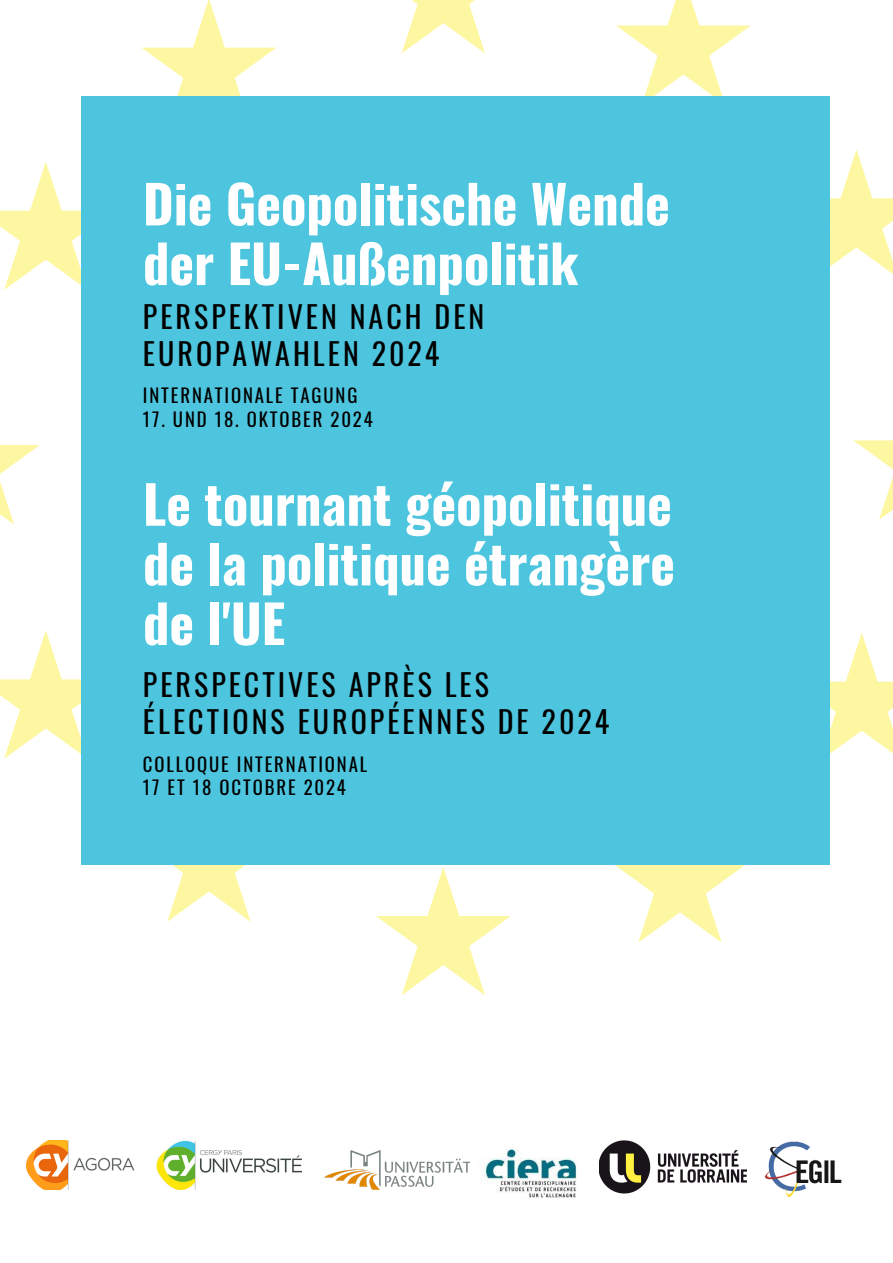
<style>
.page{position:relative;width:893px;height:1263px;background:#fff}
.page>*{position:absolute;margin:0;border:0;box-sizing:border-box;transform-origin:0 0}
.t1{font:700 52.5px/59.6px "Oswald";color:#fff;text-align:justify}
.t2{font:30px/37.1px "Oswald";letter-spacing:.1em;color:#000}
.t3{font:18.75px "Oswald";letter-spacing:.1em;color:#000}
</style>
<div class="page">
<svg style="left:402px;top:0;width:83px;height:53px"></svg>
<svg style="left:853px;top:440px;width:40px;height:80px"></svg>
<svg style="left:829px;top:633px;width:64px;height:128px"></svg>
<svg style="left:612px;top:864px;width:135px;height:79px"></svg>
<svg style="left:141px;top:864px;width:135px;height:58px"></svg>
<svg style="left:0;top:631px;width:81px;height:128px"></svg>
<svg style="left:0;top:445px;width:40px;height:79px"></svg>
<svg style="left:0;top:162px;width:81px;height:128px"></svg>
<svg style="left:141px;top:0;width:135px;height:96px"></svg>
<svg style="left:616px;top:0;width:135px;height:96px"></svg>
<svg style="left:829px;top:149px;width:64px;height:129px"></svg>
<svg style="left:376px;top:867px;width:135px;height:128px"></svg>
<div style="left:81px;top:96px;width:748px;height:768px;background:#4dc5de"></div>
<img style="left:599px;top:1141px;width:147px;height:52px">
<img style="left:156px;top:1140px;width:145px;height:49px">
<img style="left:764px;top:1141px;width:78px;height:57px">
<img style="left:325px;top:1151px;width:144px;height:39px">
<img style="left:483px;top:1149px;width:94px;height:49px">
<img style="left:26px;top:1140px;width:109px;height:49px">
<p class="t1" style="left:143px;top:172px;width:528px">Die Geopolitische Wende der EU-Außenpolitik</p>
<p class="t2" style="left:143px;top:297px;width:343px">PERSPEKTIVEN NACH DEN<br>EUROPAWAHLEN 2024</p>
<p class="t3" style="left:143px;top:381px;width:216px">INTERNATIONALE TAGUNG</p>
<p class="t3" style="left:143px;top:404px;width:231px">17. UND 18. OKTOBER 2024</p>
<p class="t1" style="left:143px;top:472px;width:533px">Le tournant géopolitique de la politique étrangère de l'UE</p>
<p class="t2" style="left:143px;top:665px;width:468px">PERSPECTIVES APRÈS LES<br>ÉLECTIONS EUROPÉENNES DE 2024</p>
<p class="t3" style="left:143px;top:749px;width:226px">COLLOQUE INTERNATIONAL</p>
<p class="t3" style="left:143px;top:772px;width:204px">17 ET 18 OCTOBRE 2024</p>
</div>
